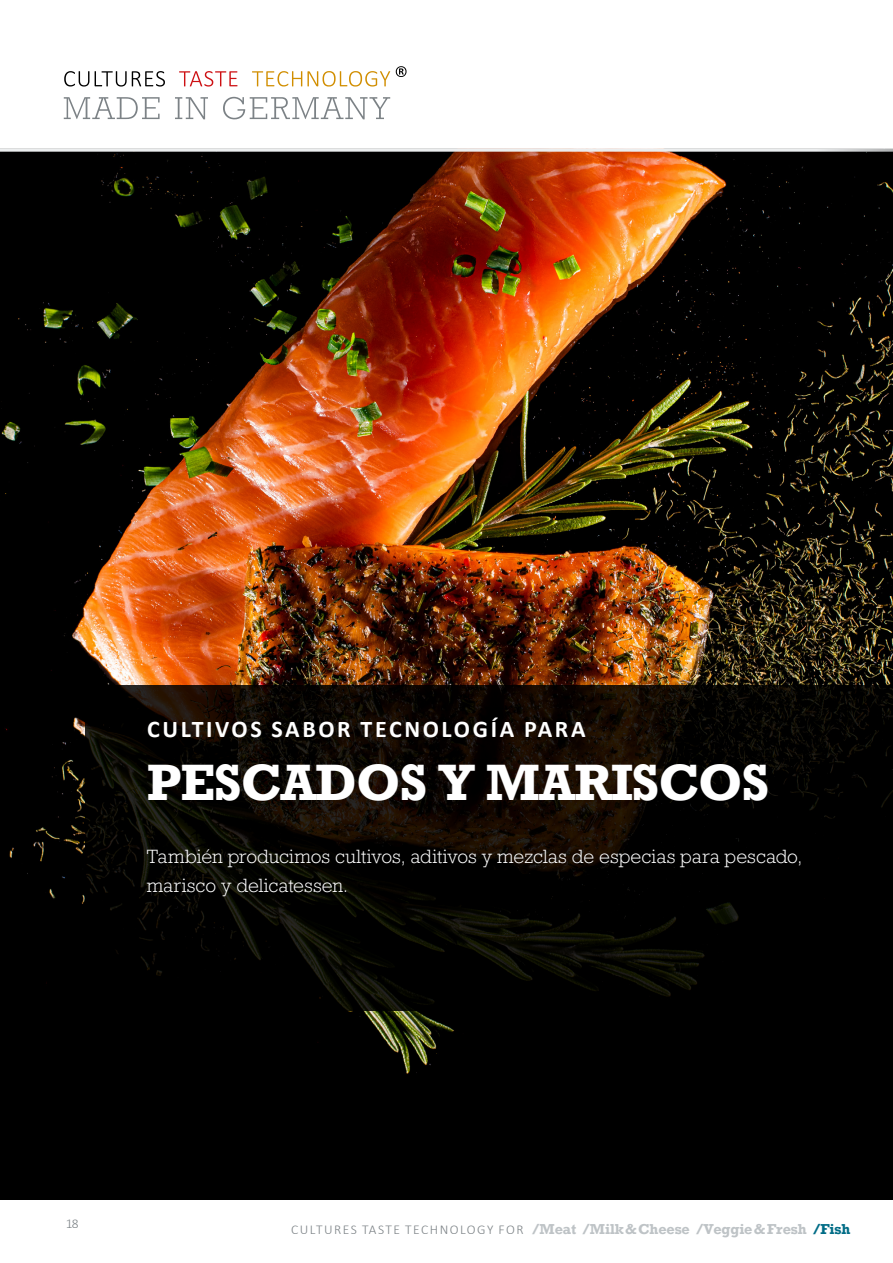
<style>
.page{position:relative;width:893px;height:1263px;background:#fff}
.page>*{position:absolute;margin:0;border:0;box-sizing:border-box;transform-origin:0 0}
.t1{font:700 48px "Rockwell Nova";letter-spacing:-.02em;color:#fff}
.t2{font:700 24px "Calibri";letter-spacing:.11em;color:#fff}
.t3{font:300 18px/28.5px "Rockwell Nova";color:#fff}
.t4{font:700 13.5px "Rockwell Nova";letter-spacing:-.01em;color:#bec3c6}
.t5{font:300 13.5px "Calibri";color:#7c8286}
.s1{font-family:"Calibri";font-weight:300;color:#7c8286}
.s2{color:#006c86}
</style>
<div class="page">
<img style="left:0;top:152px;width:893px;height:1047px">
<svg style="left:0;top:70px;width:893px;height:79px"></svg>
<hr style="left:0;top:149px;width:893px;height:3px;background:#ebedee">
<svg style="left:64px;top:71px;width:25px;height:16px"></svg>
<svg style="left:95px;top:71px;width:70px;height:16px"></svg>
<svg style="left:179px;top:71px;width:58px;height:16px"></svg>
<svg style="left:252px;top:71px;width:138px;height:16px"></svg>
<svg style="left:64px;top:97px;width:96px;height:22px"></svg>
<svg style="left:175px;top:97px;width:33px;height:22px"></svg>
<svg style="left:223px;top:97px;width:167px;height:22px"></svg>
<svg style="left:396px;top:66px;width:11px;height:11px"></svg>
<svg style="left:85px;top:685px;width:808px;height:325px;background:#070501"></svg>
<h2 class="t2" style="left:147px;top:712px;width:440px">CULTIVOS SABOR TECNOLOGÍA PARA</h2>
<h1 class="t1" style="left:147px;top:752px;width:624px">PESCADOS Y MARISCOS</h1>
<p class="t3" style="left:147px;top:842px;width:657px">También producimos cultivos, aditivos y mezclas de especias para pescado, marisco y delicatessen.</p>
<p class="t5" style="left:65px;top:1215px;width:15px">18</p>
<p class="t4" style="left:291px;top:1220px;width:561px"><span class="s1">CULTURES TASTE TECHNOLOGY FOR</span> /Meat /Milk&amp;Cheese /Veggie&amp;Fresh <span class="s2">/Fish</span></p>
</div>
